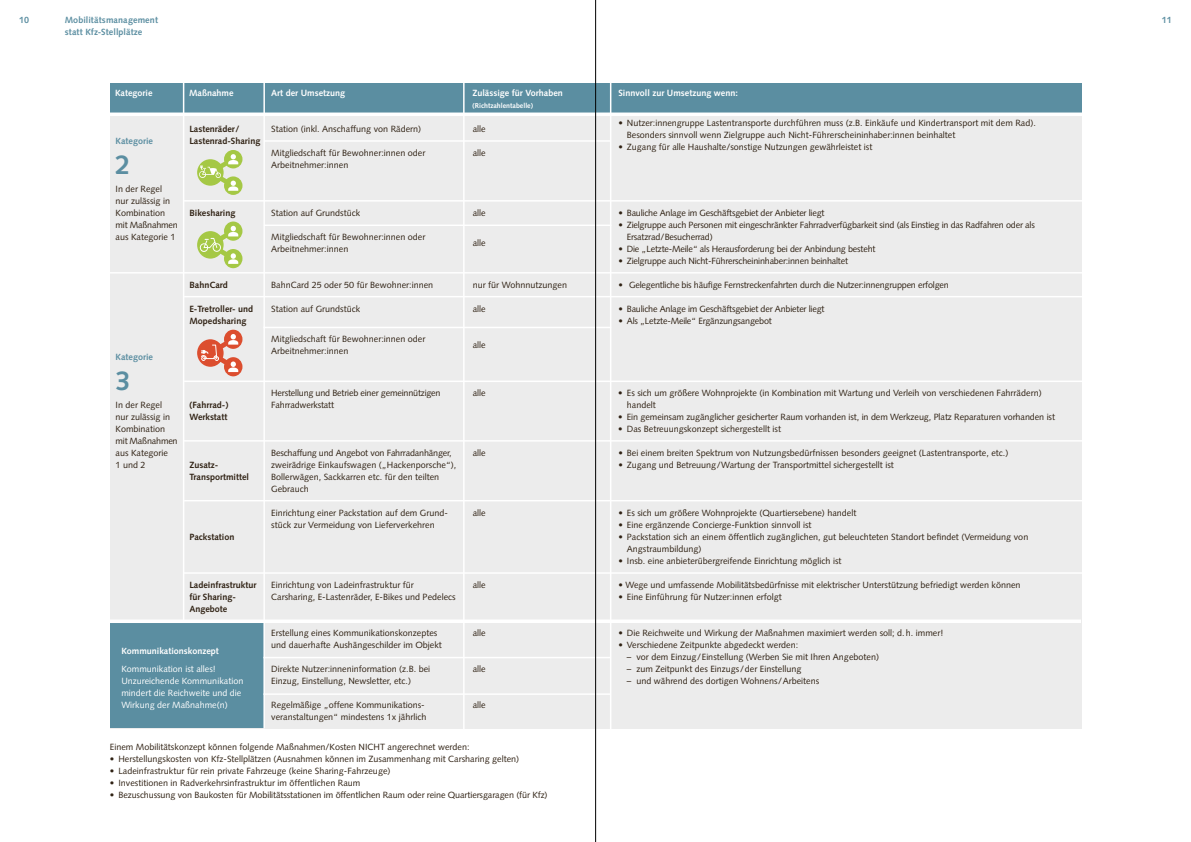
<style>
.page{position:relative;width:1191px;height:842px;background:#fff}
.page>*{position:absolute;margin:0;border:0;box-sizing:border-box;transform-origin:0 0}
.t1{font:700 27px "Syntax";color:#5b8ea1}
.t2{font:9px/12px "Syntax";color:#2f2113}
.t3{font:9px/12px "Syntax";letter-spacing:-.02em;color:#2f2113}
.t4{font:700 9px/12px "Syntax";color:#2f2113}
.t5{font:700 9px "Syntax";color:#fff}
.t6{font:9px/12px "Syntax";color:#fff}
.t7{font:700 9px/12px "Syntax";color:#5b8ea1}
.t8{font:700 7px "Syntax";color:#fff}
</style>
<div class="page">
<div style="left:110px;top:95px;width:971px;height:633px;background:#ececec"></div>
<div style="left:110px;top:84px;width:971px;height:30px;background:#5b8ea1"></div>
<hr style="left:110px;top:113px;width:981px;height:3px;background:#fff">
<hr style="left:184px;top:200px;width:1007px;height:2px;background:#fff">
<hr style="left:264px;top:140px;width:346px;height:2px;background:#fff">
<hr style="left:109px;top:272px;width:1082px;height:2px;background:#fff">
<hr style="left:264px;top:225px;width:347px;height:1px;background:#fff">
<hr style="left:184px;top:296px;width:1007px;height:1px;background:#fff">
<hr style="left:263px;top:327px;width:348px;height:1px;background:#fff">
<hr style="left:184px;top:381px;width:1007px;height:1px;background:#fff">
<hr style="left:184px;top:500px;width:1007px;height:1px;background:#fff">
<hr style="left:184px;top:572px;width:1007px;height:2px;background:#fff">
<div style="left:110px;top:621px;width:154px;height:107px;background:#5b8ea1"></div>
<hr style="left:110px;top:619px;width:971px;height:4px;background:#fff">
<hr style="left:263px;top:657px;width:348px;height:1px;background:#fff">
<hr style="left:263px;top:693px;width:348px;height:2px;background:#fff">
<svg style="left:197px;top:150px;width:45px;height:45px"></svg>
<svg style="left:197px;top:222px;width:45px;height:46px"></svg>
<svg style="left:197px;top:330px;width:45px;height:46px"></svg>
<hr style="left:183px;top:77px;width:1px;height:545px;background:#fff">
<hr style="left:263px;top:77px;width:2px;height:651px;background:#fff">
<hr style="left:463px;top:77px;width:1px;height:652px;background:#fff">
<hr style="left:610px;top:77px;width:1px;height:653px;background:#fff">
<hr style="left:184px;top:440px;width:1007px;height:2px;background:#fff">
<hr style="left:595px;top:0;width:1px;height:842px;background:#000">
<p class="t7" style="left:65px;top:14px;width:95px">Mobilitätsmanagement statt Kfz-Stellplätze</p>
<p class="t7" style="left:19px;top:14px;width:11px">10</p>
<p class="t7" style="left:1162px;top:14px;width:11px">11</p>
<p class="t5" style="left:115px;top:88px;width:39px">Kategorie</p>
<p class="t5" style="left:189px;top:88px;width:46px">Maßnahme</p>
<p class="t5" style="left:271px;top:88px;width:75px">Art der Umsetzung</p>
<p class="t5" style="left:472px;top:88px;width:92px">Zulässige für Vorhaben</p>
<p class="t8" style="left:472px;top:102px;width:62px">(Richtzahlentabelle)</p>
<p class="t7" style="left:116px;top:135px;width:39px">Kategorie</p>
<h1 class="t1" style="left:116px;top:149px;width:17px">2</h1>
<p class="t2" style="left:116px;top:183px;width:64px">In der Regel<br>nur zulässig in<br>Kombination mit Maßnahmen aus Kategorie 1</p>
<p class="t4" style="left:189px;top:123px;width:52px">Lastenräder/</p>
<p class="t2" style="left:271px;top:123px;width:151px">Station (inkl. Anschaffung von Rädern)</p>
<p class="t2" style="left:473px;top:123px;width:14px">alle</p>
<p class="t4" style="left:189px;top:135px;width:73px">Lastenrad-Sharing</p>
<p class="t2" style="left:271px;top:147px;width:156px">Mitgliedschaft für Bewohner:innen oder<br>Arbeitnehmer:innen</p>
<p class="t2" style="left:473px;top:147px;width:14px">alle</p>
<p class="t4" style="left:189px;top:207px;width:47px">Bikesharing</p>
<p class="t2" style="left:271px;top:207px;width:91px">Station auf Grundstück</p>
<p class="t2" style="left:473px;top:207px;width:14px">alle</p>
<p class="t2" style="left:271px;top:231px;width:156px">Mitgliedschaft für Bewohner:innen oder<br>Arbeitnehmer:innen</p>
<p class="t2" style="left:473px;top:237px;width:14px">alle</p>
<p class="t5" style="left:618px;top:88px;width:121px">Sinnvoll zur Umsetzung wenn:</p>
<p class="t2" style="left:627px;top:117px;width:410px;text-indent:-9px">• Nutzer:innengruppe Lastentransporte durchführen muss (z.B. Einkäufe und Kindertransport mit dem Rad).<br>Besonders sinnvoll wenn Zielgruppe auch Nicht-Führerscheininhaber:innen beinhaltet</p>
<p class="t2" style="left:618px;top:141px;width:256px">• Zugang für alle Haushalte/sonstige Nutzungen gewährleistet ist</p>
<p class="t3" style="left:618px;top:207px;width:208px">• Bauliche Anlage im Geschäftsgebiet der Anbieter liegt</p>
<p class="t3" style="left:627px;top:219px;width:409px;text-indent:-9px">• Zielgruppe auch Personen mit eingeschränkter Fahrradverfügbarkeit sind (als Einstieg in das Radfahren oder als<br>Ersatzrad/Besucherrad)</p>
<p class="t3" style="left:618px;top:243px;width:259px">• Die „Letzte-Meile“ als Herausforderung bei der Anbindung besteht</p>
<p class="t3" style="left:618px;top:255px;width:231px">• Zielgruppe auch Nicht-Führerscheininhaber:innen beinhaltet</p>
<p class="t4" style="left:189px;top:279px;width:40px">BahnCard</p>
<p class="t7" style="left:116px;top:351px;width:39px">Kategorie</p>
<h1 class="t1" style="left:116px;top:365px;width:17px">3</h1>
<p class="t2" style="left:116px;top:399px;width:64px">In der Regel<br>nur zulässig in<br>Kombination mit Maßnahmen aus Kategorie<br>1 und 2</p>
<p class="t4" style="left:189px;top:303px;width:65px">E-Tretroller- und<br>Mopedsharing</p>
<p class="t4" style="left:189px;top:399px;width:40px">(Fahrrad-)<br>Werkstatt</p>
<p class="t4" style="left:189px;top:459px;width:61px">Zusatz-<br>Transportmittel</p>
<p class="t4" style="left:189px;top:531px;width:46px">Packstation</p>
<p class="t4" style="left:189px;top:579px;width:68px">Ladeinfrastruktur für Sharing-<br>Angebote</p>
<p class="t5" style="left:121px;top:646px;width:99px">Kommunikationskonzept</p>
<p class="t6" style="left:121px;top:663px;width:123px">Kommunikation ist alles!<br>Unzureichende Kommunikation mindert die Reichweite und die<br>Wirkung der Maßnahme(n)</p>
<p class="t2" style="left:271px;top:279px;width:163px">BahnCard 25 oder 50 für Bewohner:innen</p>
<p class="t2" style="left:271px;top:303px;width:91px">Station auf Grundstück</p>
<p class="t2" style="left:271px;top:333px;width:156px">Mitgliedschaft für Bewohner:innen oder<br>Arbeitnehmer:innen</p>
<p class="t2" style="left:473px;top:279px;width:96px">nur für Wohnnutzungen</p>
<p class="t3" style="left:618px;top:279px;width:332px">• Gelegentliche bis häufige Fernstreckenfahrten durch die Nutzer:innengruppen erfolgen</p>
<p class="t2" style="left:473px;top:303px;width:14px">alle</p>
<p class="t2" style="left:473px;top:339px;width:14px">alle</p>
<p class="t3" style="left:618px;top:303px;width:208px">• Bauliche Anlage im Geschäftsgebiet der Anbieter liegt</p>
<p class="t3" style="left:618px;top:315px;width:155px">• Als „Letzte-Meile“ Ergänzungsangebot</p>
<p class="t3" style="left:271px;top:387px;width:171px">Herstellung und Betrieb einer gemeinnützigen<br>Fahrradwerkstatt</p>
<p class="t2" style="left:473px;top:387px;width:14px">alle</p>
<p class="t2" style="left:627px;top:387px;width:416px;text-indent:-9px">• Es sich um größere Wohnprojekte (in Kombination mit Wartung und Verleih von verschiedenen Fahrrädern) handelt</p>
<p class="t2" style="left:618px;top:411px;width:438px">• Ein gemeinsam zugänglicher gesicherter Raum vorhanden ist, in dem Werkzeug, Platz Reparaturen vorhanden ist</p>
<p class="t2" style="left:618px;top:423px;width:164px">• Das Betreuungskonzept sichergestellt ist</p>
<p class="t2" style="left:271px;top:447px;width:187px">Beschaffung und Angebot von Fahrradanhänger, zweirädrige Einkaufswagen („Hackenporsche“), Bollerwägen, Sackkarren etc. für den teilten Gebrauch</p>
<p class="t2" style="left:271px;top:507px;width:178px">Einrichtung einer Packstation auf dem Grund&shy;stück zur Vermeidung von Lieferverkehren</p>
<p class="t2" style="left:271px;top:579px;width:186px">Einrichtung von Ladeinfrastruktur für<br>Carsharing, E-Lastenräder, E-Bikes und Pedelecs</p>
<p class="t2" style="left:271px;top:627px;width:172px">Erstellung eines Kommunikationskonzeptes und dauerhafte Aushängeschilder im Objekt</p>
<p class="t2" style="left:271px;top:663px;width:160px">Direkte Nutzer:inneninformation (z.B. bei<br>Einzug, Einstellung, Newsletter, etc.)</p>
<p class="t2" style="left:271px;top:699px;width:157px">Regelmäßige „offene Kommunikations&shy;veranstaltungen“ mindestens 1x jährlich</p>
<p class="t2" style="left:473px;top:447px;width:14px">alle</p>
<p class="t2" style="left:618px;top:447px;width:391px">• Bei einem breiten Spektrum von Nutzungsbedürfnissen besonders geeignet (Lastentransporte, etc.)</p>
<p class="t2" style="left:618px;top:459px;width:277px">• Zugang und Betreuung/Wartung der Transportmittel sichergestellt ist</p>
<p class="t2" style="left:473px;top:507px;width:14px">alle</p>
<p class="t2" style="left:618px;top:507px;width:240px">• Es sich um größere Wohnprojekte (Quartiersebene) handelt</p>
<p class="t2" style="left:618px;top:519px;width:195px">• Eine ergänzende Concierge-Funktion sinnvoll ist</p>
<p class="t2" style="left:627px;top:531px;width:403px;text-indent:-9px">• Packstation sich an einem öffentlich zugänglichen, gut beleuchteten Standort befindet (Vermeidung von<br>Angstraumbildung)</p>
<p class="t2" style="left:618px;top:555px;width:225px">• Insb. eine anbieterübergreifende Einrichtung möglich ist</p>
<p class="t2" style="left:473px;top:579px;width:14px">alle</p>
<p class="t2" style="left:473px;top:627px;width:14px">alle</p>
<p class="t2" style="left:473px;top:663px;width:14px">alle</p>
<p class="t2" style="left:473px;top:699px;width:14px">alle</p>
<p class="t2" style="left:618px;top:579px;width:404px">• Wege und umfassende Mobilitätsbedürfnisse mit elektrischer Unterstützung befriedigt werden können</p>
<p class="t2" style="left:618px;top:591px;width:165px">• Eine Einführung für Nutzer:innen erfolgt</p>
<p class="t2" style="left:618px;top:627px;width:326px">• Die Reichweite und Wirkung der Maßnahmen maximiert werden soll; d.h. immer!</p>
<p class="t2" style="left:618px;top:639px;width:181px">• Verschiedene Zeitpunkte abgedeckt werden:</p>
<p class="t2" style="left:627px;top:651px;width:254px">– vor dem Einzug/Einstellung (Werben Sie mit Ihren Angeboten)</p>
<p class="t2" style="left:627px;top:663px;width:176px">– zum Zeitpunkt des Einzugs/der Einstellung</p>
<p class="t2" style="left:627px;top:675px;width:194px">– und während des dortigen Wohnens/Arbeitens</p>
<p class="t2" style="left:110px;top:741px;width:361px">Einem Mobilitätskonzept können folgende Maßnahmen/Kosten NICHT angerechnet werden:</p>
<p class="t2" style="left:110px;top:753px;width:411px">• Herstellungskosten von Kfz-Stellplätzen (Ausnahmen können im Zusammenhang mit Carsharing gelten)</p>
<p class="t2" style="left:110px;top:765px;width:282px">• Ladeinfrastruktur für rein private Fahrzeuge (keine Sharing-Fahrzeuge)</p>
<p class="t2" style="left:110px;top:777px;width:252px">• Investitionen in Radverkehrsinfrastruktur im öffentlichen Raum</p>
<p class="t2" style="left:110px;top:789px;width:439px">• Bezuschussung von Baukosten für Mobilitätsstationen im öffentlichen Raum oder reine Quartiersgaragen (für Kfz)</p>
</div>
